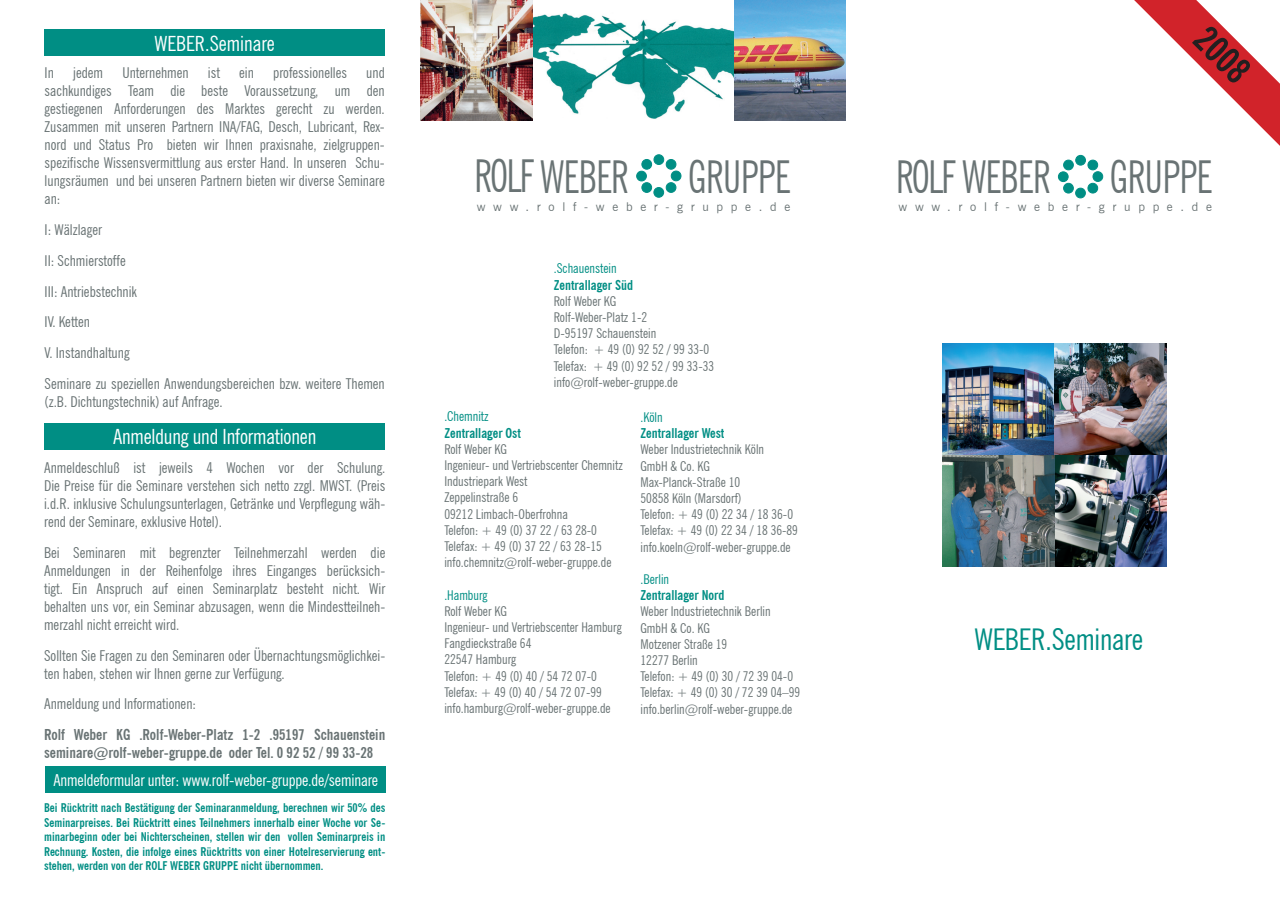
<style>
.page{position:relative;width:1280px;height:910px;background:#fff}
.page>*{position:absolute;margin:0;border:0;box-sizing:border-box;transform-origin:0 0}
.t1{font:extra-condensed 45.45px "News Gothic BT";color:#697374}
.t2{font:700 condensed 36px "News Gothic BT";color:#231f20}
.t3{font:condensed 30px "News Gothic BT";letter-spacing:-.01em;color:#008e84}
.t4{font:condensed 21px "News Gothic BT";letter-spacing:-.01em;color:#fff}
.t5{font:condensed 16.5px "News Gothic BT";letter-spacing:-.01em;color:#fff}
.t6{font:condensed 15px/18px "News Gothic BT";color:#697374;text-align:justify}
.t7{font:700 condensed 15px/18px "News Gothic BT";color:#697374}
.t8{font:condensed 13.5px/16.2px "News Gothic BT";color:#697374}
.t9{font:700 condensed 13.5px "News Gothic BT";color:#008e84}
.t10{font:condensed 13.5px "News Gothic BT";color:#008e84}
.t11{font:12.15px "News Gothic BT";letter-spacing:.64em;color:#697374}
.t12{font:700 condensed 12px/14.4px "News Gothic BT";color:#008e84;text-align:justify}
</style>
<div class="page">
<img style="left:533px;top:13px;width:201px;height:106px">
<img style="left:943px;top:343px;width:223px;height:224px">
<img style="left:421px;top:0;width:112px;height:120px">
<img style="left:734px;top:0;width:112px;height:120px">
<div style="left:45px;top:30px;width:340px;height:26px;background:#008e84"></div>
<div style="left:45px;top:423px;width:340px;height:26px;background:#008e84"></div>
<svg style="left:1087px;top:0;width:193px;height:180px"></svg>
<div style="left:46px;top:766px;width:340px;height:27px;background:#008e84"></div>
<div style="left:1076px;top:155px;width:9px;height:10px;background:#008e84;border-radius:50%"></div>
<div style="left:1075px;top:155px;width:11px;height:10px;border:1px solid #008e84;border-radius:50%"></div>
<div style="left:1088px;top:160px;width:10px;height:10px;background:#008e84;border-radius:50%"></div>
<div style="left:1088px;top:160px;width:10px;height:10px;border:1px solid #008e84;border-radius:50%"></div>
<div style="left:1093px;top:172px;width:10px;height:9px;background:#008e84;border-radius:50%"></div>
<div style="left:1093px;top:172px;width:10px;height:10px;border:1px solid #008e84;border-radius:50%"></div>
<div style="left:1088px;top:183px;width:10px;height:10px;background:#008e84;border-radius:50%"></div>
<div style="left:1088px;top:183px;width:10px;height:10px;border:1px solid #008e84;border-radius:50%"></div>
<div style="left:1076px;top:188px;width:9px;height:10px;background:#008e84;border-radius:50%"></div>
<div style="left:1075px;top:188px;width:10px;height:10px;border:1px solid #008e84;border-radius:50%"></div>
<div style="left:1058px;top:172px;width:10px;height:10px;background:#008e84;border-radius:50%"></div>
<div style="left:1058px;top:172px;width:10px;height:10px;border:1px solid #008e84;border-radius:50%"></div>
<div style="left:1063px;top:160px;width:10px;height:10px;background:#008e84;border-radius:50%"></div>
<div style="left:1063px;top:160px;width:10px;height:10px;border:1px solid #008e84;border-radius:50%"></div>
<div style="left:1063px;top:183px;width:10px;height:10px;background:#008e84;border-radius:50%"></div>
<div style="left:1063px;top:183px;width:10px;height:10px;border:1px solid #008e84;border-radius:50%"></div>
<div style="left:654px;top:155px;width:10px;height:9px;background:#008e84;border-radius:50%"></div>
<div style="left:654px;top:155px;width:10px;height:10px;border:1px solid #008e84;border-radius:50%"></div>
<div style="left:666px;top:159px;width:10px;height:10px;background:#008e84;border-radius:50%"></div>
<div style="left:666px;top:159px;width:10px;height:10px;border:1px solid #008e84;border-radius:50%"></div>
<div style="left:671px;top:171px;width:10px;height:10px;background:#008e84;border-radius:50%"></div>
<div style="left:671px;top:171px;width:10px;height:10px;border:1px solid #008e84;border-radius:50%"></div>
<div style="left:666px;top:183px;width:10px;height:9px;background:#008e84;border-radius:50%"></div>
<div style="left:666px;top:182px;width:10px;height:11px;border:1px solid #008e84;border-radius:50%"></div>
<div style="left:654px;top:188px;width:10px;height:9px;background:#008e84;border-radius:50%"></div>
<div style="left:654px;top:187px;width:10px;height:10px;border:1px solid #008e84;border-radius:50%"></div>
<div style="left:637px;top:171px;width:9px;height:10px;background:#008e84;border-radius:50%"></div>
<div style="left:636px;top:171px;width:11px;height:10px;border:1px solid #008e84;border-radius:50%"></div>
<div style="left:642px;top:159px;width:10px;height:10px;background:#008e84;border-radius:50%"></div>
<div style="left:642px;top:159px;width:10px;height:10px;border:1px solid #008e84;border-radius:50%"></div>
<div style="left:642px;top:183px;width:10px;height:9px;background:#008e84;border-radius:50%"></div>
<div style="left:642px;top:182px;width:10px;height:11px;border:1px solid #008e84;border-radius:50%"></div>
<h3 class="t4" style="left:154px;top:31px;width:122px">WEBER.Seminare</h3>
<p class="t6" style="left:45px;top:64px;width:11px">In</p>
<p class="t6" style="left:73px;top:64px;width:31px">jedem</p>
<p class="t6" style="left:122px;top:64px;width:68px">Unternehmen</p>
<p class="t6" style="left:208px;top:64px;width:14px">ist</p>
<p class="t6" style="left:239px;top:64px;width:16px">ein</p>
<p class="t6" style="left:273px;top:64px;width:75px">professionelles</p>
<p class="t6" style="left:45px;top:64px;width:342px;text-indent:322px">und sachkundiges Team die beste Voraussetzung, um den gestiegenen Anforderungen des Marktes gerecht zu werden.<br>Zusammen mit unseren Partnern INA/FAG, Desch, Lubricant, Rex&shy;nord und Status Pro bieten wir Ihnen praxisnahe, zielgruppen&shy;spezifische Wissensvermittlung aus erster Hand. In unseren Schu&shy;lungsräumen und bei unseren Partnern bieten wir diverse Seminare an:</p>
<p class="t6" style="left:45px;top:214px;width:342px;line-height:30.8px;text-align:left">I: Wälzlager<br>II: Schmierstoffe<br>III: Antriebstechnik<br>IV. Ketten<br>V. Instandhaltung<br>Seminare zu speziellen Anwendungsbereichen bzw. weitere Themen</p>
<p class="t6" style="left:45px;top:392px;width:179px">(z.B. Dichtungstechnik) auf Anfrage.</p>
<h3 class="t4" style="left:113px;top:424px;width:205px">Anmeldung und Informationen</h3>
<p class="t6" style="left:44px;top:459px;width:343px">Anmeldeschluß ist jeweils 4 Wochen vor der Schulung.<br>Die Preise für die Seminare verstehen sich netto zzgl. MWST. (Preis i.d.R. inklusive Schulungsunterlagen, Getränke und Verpflegung wäh&shy;rend der Seminare, exklusive Hotel).</p>
<p class="t6" style="left:44px;top:543px;width:343px">Bei Seminaren mit begrenzter Teilnehmerzahl werden die Anmeldungen in der Reihenfolge ihres Einganges berücksich&shy;tigt. Ein Anspruch auf einen Seminarplatz besteht nicht. Wir behalten uns vor, ein Seminar abzusagen, wenn die Mindestteilneh&shy;merzahl nicht erreicht wird.</p>
<p class="t6" style="left:44px;top:646px;width:343px">Sollten Sie Fragen zu den Seminaren oder Übernachtungsmöglichkei&shy;ten haben, stehen wir Ihnen gerne zur Verfügung.</p>
<p class="t6" style="left:44px;top:695px;width:153px">Anmeldung und Informationen:</p>
<p class="t7" style="left:44px;top:726px;width:343px">Rolf Weber KG .Rolf-Weber-Platz 1-2 .95197 Schauenstein seminare@rolf-weber-gruppe.de oder Tel. 0 92 52 / 99 33-28</p>
<p class="t5" style="left:53px;top:770px;width:326px">Anmeldeformular unter: www.rolf-weber-gruppe.de/seminare</p>
<p class="t12" style="left:44px;top:801px;width:343px">Bei Rücktritt nach Bestätigung der Seminaranmeldung, berechnen wir 50% des Seminarpreises. Bei Rücktritt eines Teilnehmers innerhalb einer Woche vor Se&shy;minarbeginn oder bei Nichterscheinen, stellen wir den vollen Seminarpreis in Rechnung. Kosten, die infolge eines Rücktritts von einer Hotelreservierung ent&shy;stehen, werden von der ROLF WEBER GRUPPE nicht übernommen.</p>
<h1 class="t1" style="left:474px;top:149px;width:155px">ROLF WEBER</h1>
<h1 class="t1" style="left:688px;top:149px;width:103px">GRUPPE</h1>
<p class="t11" style="left:477px;top:199px;width:315px">www.rolf-weber-gruppe.de</p>
<p class="t10" style="left:554px;top:260px;width:64px">.Schauenstein</p>
<p class="t9" style="left:554px;top:277px;width:81px">Zentrallager Süd</p>
<p class="t8" style="left:554px;top:293px;width:162px">Rolf Weber KG<br>Rolf-Weber-Platz 1-2<br>D-95197 Schauenstein<br>Telefon: + 49 (0) 92 52 / 99 33-0<br>Telefax: + 49 (0) 92 52 / 99 33-33 info@rolf-weber-gruppe.de</p>
<p class="t10" style="left:444px;top:408px;width:46px">.Chemnitz</p>
<p class="t9" style="left:444px;top:425px;width:78px">Zentrallager Ost</p>
<p class="t8" style="left:444px;top:441px;width:180px">Rolf Weber KG<br>Ingenieur- und Vertriebscenter Chemnitz<br>Industriepark West<br>Zeppelinstraße 6<br>09212 Limbach-Oberfrohna<br>Telefon: + 49 (0) 37 22 / 63 28-0<br>Telefax: + 49 (0) 37 22 / 63 28-15 info.chemnitz@rolf-weber-gruppe.de</p>
<p class="t10" style="left:444px;top:587px;width:45px">.Hamburg</p>
<p class="t8" style="left:444px;top:603px;width:179px">Rolf Weber KG<br>Ingenieur- und Vertriebscenter Hamburg<br>Fangdieckstraße 64<br>22547 Hamburg<br>Telefon: + 49 (0) 40 / 54 72 07-0<br>Telefax: + 49 (0) 40 / 54 72 07-99 info.hamburg@rolf-weber-gruppe.de</p>
<p class="t10" style="left:640px;top:409px;width:24px">.Köln</p>
<p class="t9" style="left:640px;top:425px;width:85px">Zentrallager West</p>
<p class="t8" style="left:640px;top:441px;width:159px">Weber Industrietechnik Köln<br>GmbH &amp; Co. KG<br>Max-Planck-Straße 10<br>50858 Köln (Marsdorf)<br>Telefon: + 49 (0) 22 34 / 18 36-0<br>Telefax: + 49 (0) 22 34 / 18 36-89 info.koeln@rolf-weber-gruppe.de</p>
<p class="t10" style="left:640px;top:571px;width:30px">.Berlin</p>
<p class="t9" style="left:640px;top:587px;width:86px">Zentrallager Nord</p>
<p class="t8" style="left:640px;top:603px;width:161px">Weber Industrietechnik Berlin<br>GmbH &amp; Co. KG<br>Motzener Straße 19<br>12277 Berlin<br>Telefon: + 49 (0) 30 / 72 39 04-0<br>Telefax: + 49 (0) 30 / 72 39 04–99 info.berlin@rolf-weber-gruppe.de</p>
<h2 class="t2" style="left:1216px;top:17px;width:64px;rotate:45deg">2008</h2>
<h1 class="t1" style="left:896px;top:150px;width:155px">ROLF WEBER</h1>
<h1 class="t1" style="left:1110px;top:150px;width:103px">GRUPPE</h1>
<p class="t11" style="left:898px;top:200px;width:315px">www.rolf-weber-gruppe.de</p>
<h3 class="t3" style="left:974px;top:621px;width:170px">WEBER.Seminare</h3>
</div>
